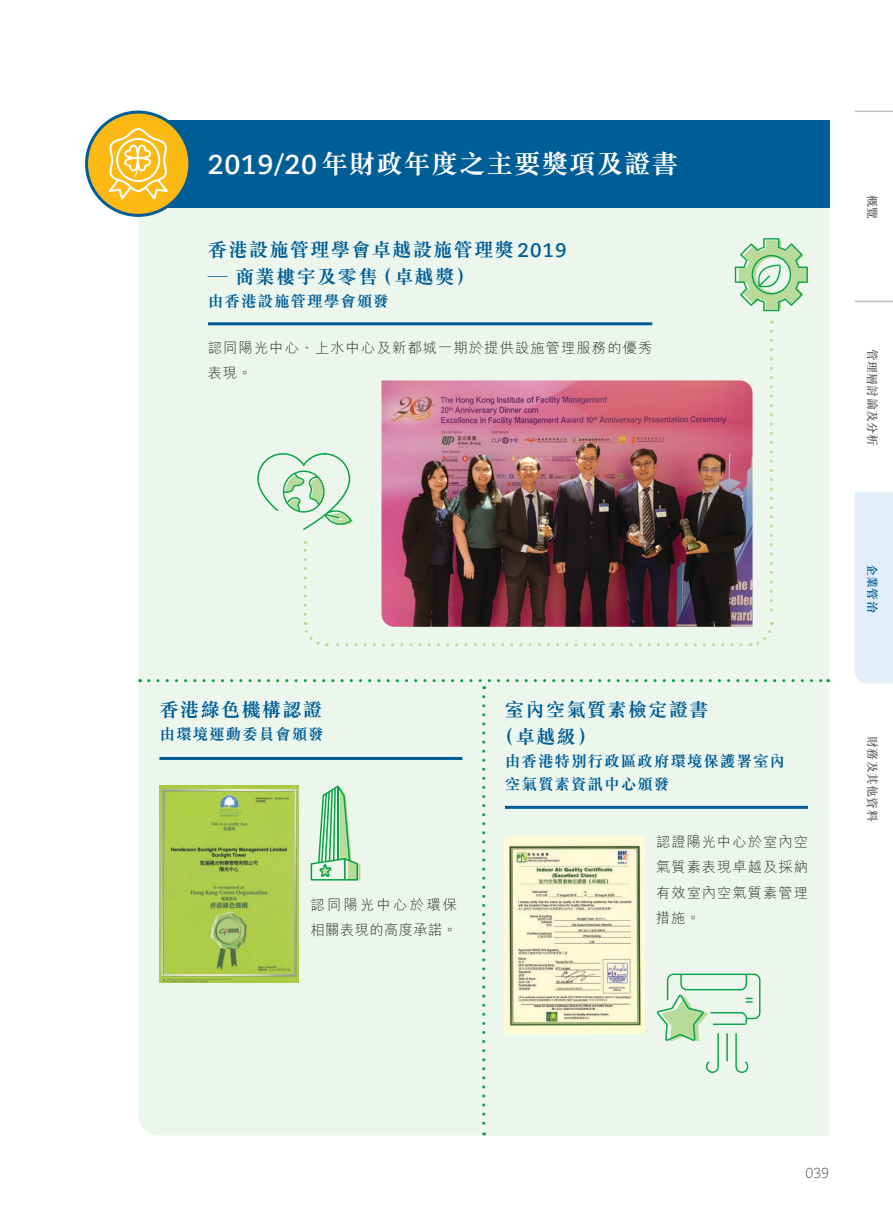
<style>
.page{position:relative;width:893px;height:1212px;background:#fff}
.page>*{position:absolute;margin:0;border:0;box-sizing:border-box;transform-origin:0 0}
.t1{font:700 27px "M Sung HK";letter-spacing:.02em;color:#fff}
.t2{font:700 19.5px/27px "M Sung HK";letter-spacing:.05em;color:#005e97}
.t3{font:700 15.75px/22.5px "M Sung HK";letter-spacing:.05em;color:#005e97}
.t4{font:300 14.25px/25.5px "M Hei HK";letter-spacing:.075em;color:#323031}
.t5{font:300 14.25px/25.5px "M Hei HK";letter-spacing:.095em;color:#323031}
.t6{font:300 14.25px "PMN Caecilia W01 45";color:#58595b}
.t7{font:500 12px "M Sung HK";letter-spacing:.02em;color:#58595b}
.t8{font:700 12px "M Sung HK";color:#005e97}
.s1{font-family:"PMN Caecilia W01 75"}
</style>
<div class="page">
<div style="left:138px;top:207px;width:691px;height:473px;background:#ecf6ec"></div>
<div style="left:138px;top:680px;width:346px;height:455px;background:#ecf6ec"></div>
<div style="left:484px;top:680px;width:345px;height:455px;background:#ecf6ec"></div>
<div style="left:138px;top:120px;width:691px;height:87px;background:#005e97"></div>
<div style="left:855px;top:492px;width:38px;height:191px;background:#e2eef9"></div>
<hr style="left:855px;top:111px;width:38px;height:1px;background:#bcbec0">
<hr style="left:855px;top:301px;width:38px;height:1px;background:#bcbec0">
<div style="left:87px;top:112px;width:103px;height:103px;background:#fdb913;border-radius:50%"></div>
<div style="left:85px;top:111px;width:106px;height:106px;border:3px solid #005e97;border-radius:50%"></div>
<hr style="left:208px;top:322px;width:444px;height:3px;background:#005e97">
<hr style="left:159px;top:757px;width:303px;height:3px;background:#005e97">
<hr style="left:505px;top:806px;width:303px;height:3px;background:#005e97">
<svg style="left:750px;top:331px;width:24px;height:317px;background:#e8f2e7"></svg>
<div style="left:302px;top:622px;width:439px;height:25px;background:#ecf6ec"></div>
<svg style="left:303px;top:541px;width:3px;height:73px"></svg>
<svg style="left:735px;top:238px;width:73px;height:73px;background:#b9e0b6"></svg>
<svg style="left:108px;top:128px;width:60px;height:72px"></svg>
<svg style="left:149px;top:679px;width:680px;height:10px"></svg>
<svg style="left:482px;top:697px;width:3px;height:438px"></svg>
<svg style="left:656px;top:973px;width:104px;height:100px"></svg>
<svg style="left:310px;top:781px;width:50px;height:100px;background:#b3e0bd"></svg>
<svg style="left:256px;top:452px;width:97px;height:79px;background:#d1ebd5"></svg>
<img style="left:381px;top:380px;width:371px;height:247px">
<img style="left:159px;top:786px;width:140px;height:197px">
<img style="left:505px;top:837px;width:139px;height:197px">
<h1 class="t1" style="left:208px;top:150px;width:472px"><span class="s1">2019/20</span>年財政年度之主要獎項及證書</h1>
<h2 class="t2" style="left:208px;top:235px;width:360px">香港設施管理學會卓越設施管理獎 <span class="s1">2019</span></h2>
<h2 class="t2" style="left:208px;top:262px;width:269px">— 商業樓宇及零售（卓越獎）</h2>
<p class="t3" style="left:208px;top:290px;width:183px">由香港設施管理學會頒發</p>
<p class="t4" style="left:208px;top:334px;width:446px">認同陽光中心、上水中心及新都城一期於提供設施管理服務的優秀表現。</p>
<h2 class="t2" style="left:159px;top:696px;width:164px">香港綠色機構認證</h2>
<p class="t3" style="left:159px;top:723px;width:166px">由環境運動委員會頒發</p>
<p class="t5" style="left:311px;top:891px;width:148px">認同陽光中心於環保相關表現的高度承諾。</p>
<h2 class="t2" style="left:495px;top:696px;width:215px;text-indent:10px">室內空氣質素檢定證書（卓越級）</h2>
<p class="t3" style="left:505px;top:750px;width:282px">由香港特別行政區政府環境保護署室內空氣質素資訊中心頒發</p>
<p class="t4" style="left:656px;top:829px;width:153px;text-align:justify">認證陽光中心於室內空氣質素表現卓越及採納有效室內空氣質素管理措施。</p>
<p class="t7" style="left:881px;top:195px;width:26px;rotate:90deg">概覽</p>
<p class="t7" style="left:881px;top:349px;width:99px;rotate:90deg">管理層討論及分析</p>
<p class="t8" style="left:878px;top:564px;width:50px;rotate:90deg">企業管治</p>
<p class="t7" style="left:881px;top:736px;width:87px;rotate:90deg">財務及其他資料</p>
<p class="t6" style="left:805px;top:1165px;width:25px">039</p>
</div>
